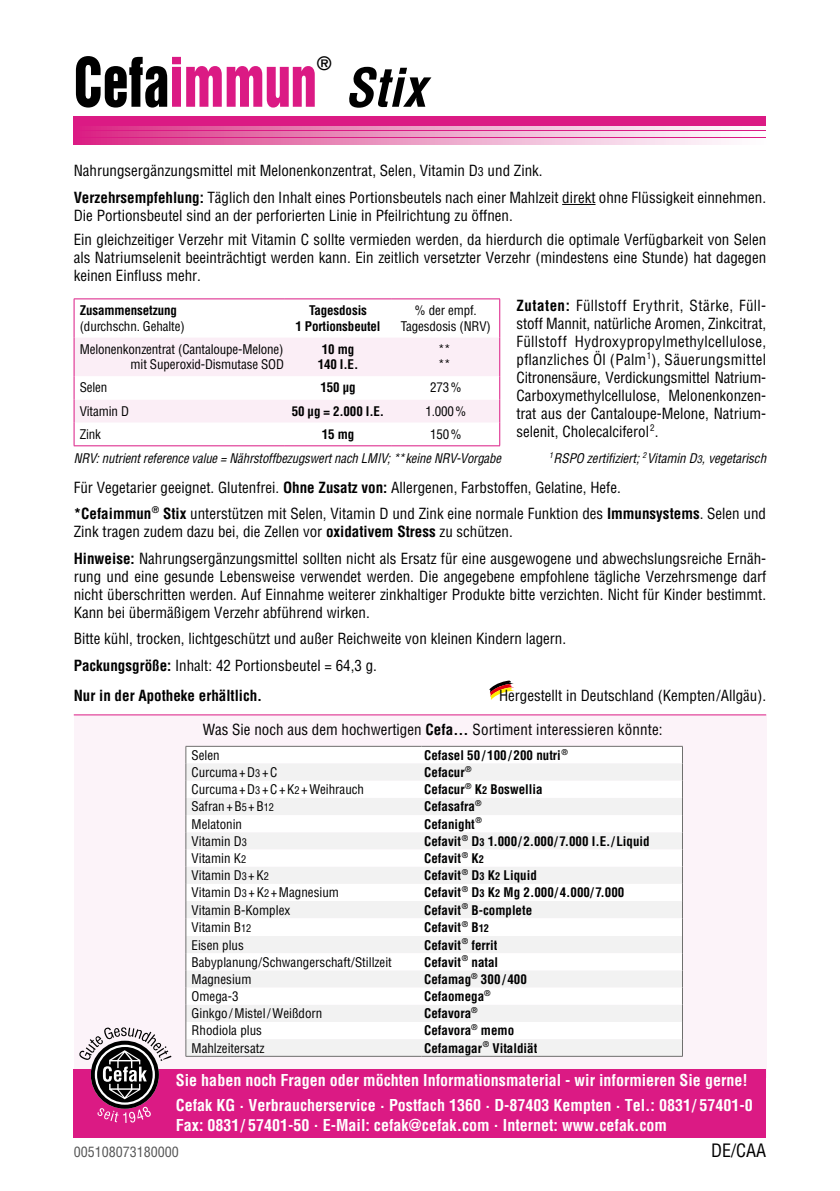
<style>
.page{position:relative;width:840px;height:1191px;background:#fff}
.page>*{position:absolute;margin:0;border:0;box-sizing:border-box;transform-origin:0 0}
.t1{font:62.4px "Helvetica Inserat";color:#db1a84;scale:.83 1}
.t2{font:italic 700 condensed 52px "Helvetica";color:#000}
.t3{font:condensed 18px "Helvetica";color:#000}
.t4{font:700 condensed 18px "Helvetica";color:#000}
.t5{font:700 condensed 16px/25.2px "Helvetica";color:#fff}
.t6{font:condensed 15px/18px "Helvetica";color:#000}
.t7{font:700 condensed 15px "Helvetica";color:#000}
.t8{font:condensed 14px "Helvetica";color:#565656}
.t9{font:condensed 13px/15.6px "Helvetica";color:#000;text-align:center}
.t10{font:700 condensed 13px/15.6px "Helvetica";color:#000;text-align:center}
.t11{font:italic condensed 13px "Helvetica";letter-spacing:-.01em;color:#000}
.s1{color:#000}
.s2{font-size:12px}
.s3{font-weight:700}
.s4{font-size:10.4px}
</style>
<div class="page">
<div style="left:74px;top:715px;width:691px;height:362px;background:#fcf3f9"></div>
<hr style="left:562px;top:204px;width:33px;height:1px;background:#000">
<div style="left:74px;top:1069px;width:691px;height:68px;background:#db1a84"></div>
<hr style="left:74px;top:714px;width:691px;height:1px;background:#db1a84">
<svg style="left:79px;top:1027px;width:92px;height:96px"></svg>
<svg style="left:489px;top:680px;width:25px;height:20px"></svg>
<svg style="left:185px;top:746px;width:497px;height:310px"></svg>
<hr style="left:185px;top:1056px;width:236px;height:1px;background:#6f6f6e">
<hr style="left:421px;top:1056px;width:261px;height:1px;background:#6f6f6e">
<svg style="left:74px;top:116px;width:691px;height:23px;background:#df3a94"></svg>
<svg style="left:74px;top:139px;width:655px;height:6px;background:#eb95c1"></svg>
<svg style="left:74px;top:132px;width:691px;height:4px;background:#ec9ac4"></svg>
<svg style="left:74px;top:126px;width:691px;height:3px;background:#ec9ac4"></svg>
<hr style="left:74px;top:298px;width:210px;height:1px;background:#db1a84">
<hr style="left:284px;top:298px;width:107px;height:1px;background:#db1a84">
<hr style="left:391px;top:298px;width:108px;height:1px;background:#db1a84">
<svg style="left:74px;top:299px;width:426px;height:147px"></svg>
<hr style="left:391px;top:445px;width:108px;height:1px;background:#db1a84">
<h1 class="t1" style="left:74px;top:45px;width:294px"><span class="s1">CEFA</span>IMMUN</h1>
<p class="t4" style="left:316px;top:52px;width:16px">®</p>
<h2 class="t2" style="left:344px;top:55px;width:82px">Stix</h2>
<p class="t6" style="left:74px;top:158px;width:693px;line-height:26.6px">Nahrungsergänzungsmittel mit Melonenkonzentrat, Selen, Vitamin D<span class="s2">3</span> und Zink.<br><span class="s3">Verzehrsempfehlung:</span> Täglich den Inhalt eines Portionsbeutels nach einer Mahlzeit direkt ohne Flüssigkeit einnehmen.</p>
<p class="t6" style="left:74px;top:204px;width:693px;line-height:23.6px">Die Portionsbeutel sind an der perforierten Linie in Pfeilrichtung zu öffnen.<br>Ein gleichzeitiger Verzehr mit Vitamin C sollte vermieden werden, da hierdurch die optimale Verfügbarkeit von Selen</p>
<p class="t6" style="left:74px;top:248px;width:693px">als Natriumselenit beeinträchtigt werden kann. Ein zeitlich versetzter Verzehr (mindestens eine Stunde) hat dagegen keinen Einfluss mehr.</p>
<p class="t10" style="left:80px;top:302px;width:99px">Zusammensetzung</p>
<p class="t9" style="left:80px;top:318px;width:106px">(durchschn. Gehalte)</p>
<p class="t10" style="left:295px;top:302px;width:87px">Tagesdosis<br>1 Portionsbeutel</p>
<p class="t9" style="left:400px;top:302px;width:91px">% der empf.<br>Tagesdosis (NRV)</p>
<p class="t9" style="left:80px;top:341px;width:206px;text-align:right">Melonenkonzentrat (Cantaloupe-Melone) mit Superoxid-Dismutase SOD</p>
<p class="t10" style="left:317px;top:341px;width:42px">10 mg<br>140 I.E.</p>
<p class="t9" style="left:438px;top:341px;width:14px;text-align:left">** **</p>
<p class="t9" style="left:80px;top:380px;width:29px">Selen</p>
<p class="t10" style="left:320px;top:380px;width:37px">150 µg</p>
<p class="t9" style="left:430px;top:380px;width:33px">273%</p>
<p class="t9" style="left:80px;top:403px;width:51px">Vitamin D</p>
<p class="t10" style="left:291px;top:403px;width:94px">50 µg = 2.000 I.E.</p>
<p class="t9" style="left:425px;top:403px;width:42px">1.000%</p>
<p class="t9" style="left:80px;top:426px;width:23px">Zink</p>
<p class="t10" style="left:321px;top:426px;width:34px">15 mg</p>
<p class="t9" style="left:430px;top:426px;width:33px">150%</p>
<p class="t11" style="left:74px;top:450px;width:428px">NRV: nutrient reference value = Nährstoffbezugswert nach LMIV; **keine NRV-Vorgabe</p>
<p class="t6" style="left:516px;top:296px;width:251px;text-align:justify"><span class="s3">Zutaten:</span> Füllstoff Erythrit, Stärke, Füll&shy;stoff Mannit, natürliche Aromen, Zinkcitrat, Füllstoff Hydroxypropylmethylcellulose, pflanzliches Öl (Palm<sup>1</sup>), Säuerungsmittel Citronensäure, Verdickungsmittel Natrium-Carboxymethylcellulose, Melonenkonzen&shy;trat aus der Cantaloupe-Melone, Natrium&shy;selenit, Cholecalciferol <sup>2</sup>.</p>
<p class="t11" style="left:549px;top:450px;width:218px"><sup>1</sup>RSPO zertifiziert; <sup>2</sup>Vitamin D<span class="s4">3</span>, vegetarisch</p>
<p class="t6" style="left:74px;top:474px;width:693px;line-height:26.4px">Für Vegetarier geeignet. Glutenfrei. <span class="s3">Ohne Zusatz von:</span> Allergenen, Farbstoffen, Gelatine, Hefe.<br><span class="s3">*Cefaimmun</span><sup>®</sup> <span class="s3">Stix</span> unterstützen mit Selen, Vitamin D und Zink eine normale Funktion des <span class="s3">Immunsystems</span>. Selen und</p>
<p class="t6" style="left:74px;top:518px;width:693px;line-height:26.6px">Zink tragen zudem dazu bei, die Zellen vor <span class="s3">oxidativem Stress</span> zu schützen.<br><span class="s3">Hinweise:</span> Nahrungsergänzungsmittel sollten nicht als Ersatz für eine ausgewogene und abwechslungsreiche Ernäh-</p>
<p class="t6" style="left:74px;top:567px;width:693px;text-align:justify">rung und eine gesunde Lebensweise verwendet werden. Die angegebene empfohlene tägliche Verzehrsmenge darf nicht überschritten werden. Auf Einnahme weiterer zinkhaltiger Produkte bitte verzichten. Nicht für Kinder bestimmt.<br>Kann bei übermäßigem Verzehr abführend wirken.</p>
<p class="t6" style="left:74px;top:625px;width:493px;line-height:26.6px">Bitte kühl, trocken, lichtgeschützt und außer Reichweite von kleinen Kindern lagern.<br><span class="s3">Packungsgröße:</span> Inhalt: 42 Portionsbeutel = 64,3 g.</p>
<p class="t7" style="left:74px;top:686px;width:190px">Nur in der Apotheke erhältlich.</p>
<p class="t6" style="left:498px;top:686px;width:268px">Hergestellt in Deutschland (Kempten/Allgäu).</p>
<p class="t6" style="left:203px;top:721px;width:461px">Was Sie noch aus dem hochwertigen <span class="s3">Cefa…</span> Sortiment interessieren könnte:</p>
<p class="t9" style="left:191px;top:747px;width:30px">Selen</p>
<p class="t10" style="left:424px;top:747px;width:145px">Cefasel 50 /100 / 200 nutri<sup>®</sup></p>
<p class="t9" style="left:191px;top:764px;width:87px">Curcuma +D<span class="s4">3</span> +C</p>
<p class="t10" style="left:424px;top:764px;width:49px">Cefacur<sup>®</sup></p>
<p class="t9" style="left:191px;top:781px;width:174px">Curcuma +D<span class="s4">3</span> +C+K<span class="s4">2</span> +Weihrauch</p>
<p class="t10" style="left:424px;top:781px;width:120px">Cefacur<sup>®</sup> K<span class="s4">2</span> Boswellia</p>
<p class="t9" style="left:191px;top:799px;width:84px">Safran +B<span class="s4">5</span>+B<span class="s4">12</span></p>
<p class="t10" style="left:424px;top:798px;width:59px">Cefasafra<sup>®</sup></p>
<p class="t9" style="left:191px;top:816px;width:52px">Melatonin</p>
<p class="t10" style="left:424px;top:816px;width:59px">Cefanight<sup>®</sup></p>
<p class="t9" style="left:191px;top:833px;width:57px">Vitamin D<span class="s4">3</span></p>
<p class="t10" style="left:424px;top:833px;width:227px">Cefavit<sup>®</sup> D<span class="s4">3</span> 1.000/ 2.000/ 7.000 I.E./ Liquid</p>
<p class="t9" style="left:191px;top:850px;width:56px">Vitamin K<span class="s4">2</span></p>
<p class="t10" style="left:424px;top:850px;width:61px">Cefavit<sup>®</sup> K<span class="s4">2</span></p>
<p class="t9" style="left:191px;top:867px;width:79px">Vitamin D<span class="s4">3</span> +K<span class="s4">2</span></p>
<p class="t10" style="left:424px;top:867px;width:114px">Cefavit<sup>®</sup> D<span class="s4">3</span> K<span class="s4">2</span> Liquid</p>
<p class="t9" style="left:191px;top:884px;width:149px">Vitamin D<span class="s4">3</span> +K<span class="s4">2</span> +Magnesium</p>
<p class="t10" style="left:424px;top:884px;width:201px">Cefavit<sup>®</sup> D<span class="s4">3</span> K<span class="s4">2</span> Mg 2.000/ 4.000/7.000</p>
<p class="t9" style="left:191px;top:902px;width:100px">Vitamin B-Komplex</p>
<p class="t10" style="left:424px;top:902px;width:109px">Cefavit<sup>®</sup> B-complete</p>
<p class="t9" style="left:191px;top:919px;width:61px">Vitamin B<span class="s4">12</span></p>
<p class="t10" style="left:424px;top:919px;width:66px">Cefavit<sup>®</sup> B<span class="s4">12</span></p>
<p class="t9" style="left:191px;top:937px;width:54px">Eisen plus</p>
<p class="t10" style="left:424px;top:937px;width:75px">Cefavit<sup>®</sup> ferrit</p>
<p class="t9" style="left:191px;top:954px;width:202px">Babyplanung/Schwangerschaft/Stillzeit</p>
<p class="t10" style="left:424px;top:954px;width:75px">Cefavit<sup>®</sup> natal</p>
<p class="t9" style="left:191px;top:971px;width:61px">Magnesium</p>
<p class="t10" style="left:424px;top:971px;width:104px">Cefamag<sup>®</sup> 300/ 400</p>
<p class="t9" style="left:191px;top:988px;width:48px">Omega-3</p>
<p class="t10" style="left:424px;top:988px;width:68px">Cefaomega<sup>®</sup></p>
<p class="t9" style="left:191px;top:1005px;width:132px">Ginkgo /Mistel/Weißdorn</p>
<p class="t10" style="left:424px;top:1005px;width:55px">Cefavora<sup>®</sup></p>
<p class="t9" style="left:191px;top:1022px;width:72px">Rhodiola plus</p>
<p class="t10" style="left:424px;top:1022px;width:91px">Cefavora<sup>®</sup> memo</p>
<p class="t9" style="left:191px;top:1040px;width:74px">Mahlzeitersatz</p>
<p class="t10" style="left:424px;top:1040px;width:114px">Cefamagar<sup>®</sup> Vitaldiät</p>
<p class="t5" style="left:176px;top:1067px;width:578px">Sie haben noch Fragen oder möchten Informationsmaterial - wir informieren Sie gerne!<br>Cefak KG . Verbraucherservice . Postfach 1360 . D-87403 Kempten . Tel.: 0831 / 57401-0</p>
<p class="t5" style="left:176px;top:1112px;width:492px">Fax: 0831 / 57401-50 . E-Mail: cefak@cefak.com . Internet: www.cefak.com</p>
<p class="t8" style="left:74px;top:1143px;width:107px">005108073180000</p>
<p class="t3" style="left:710px;top:1139px;width:57px">DE/CAA</p>
</div>
